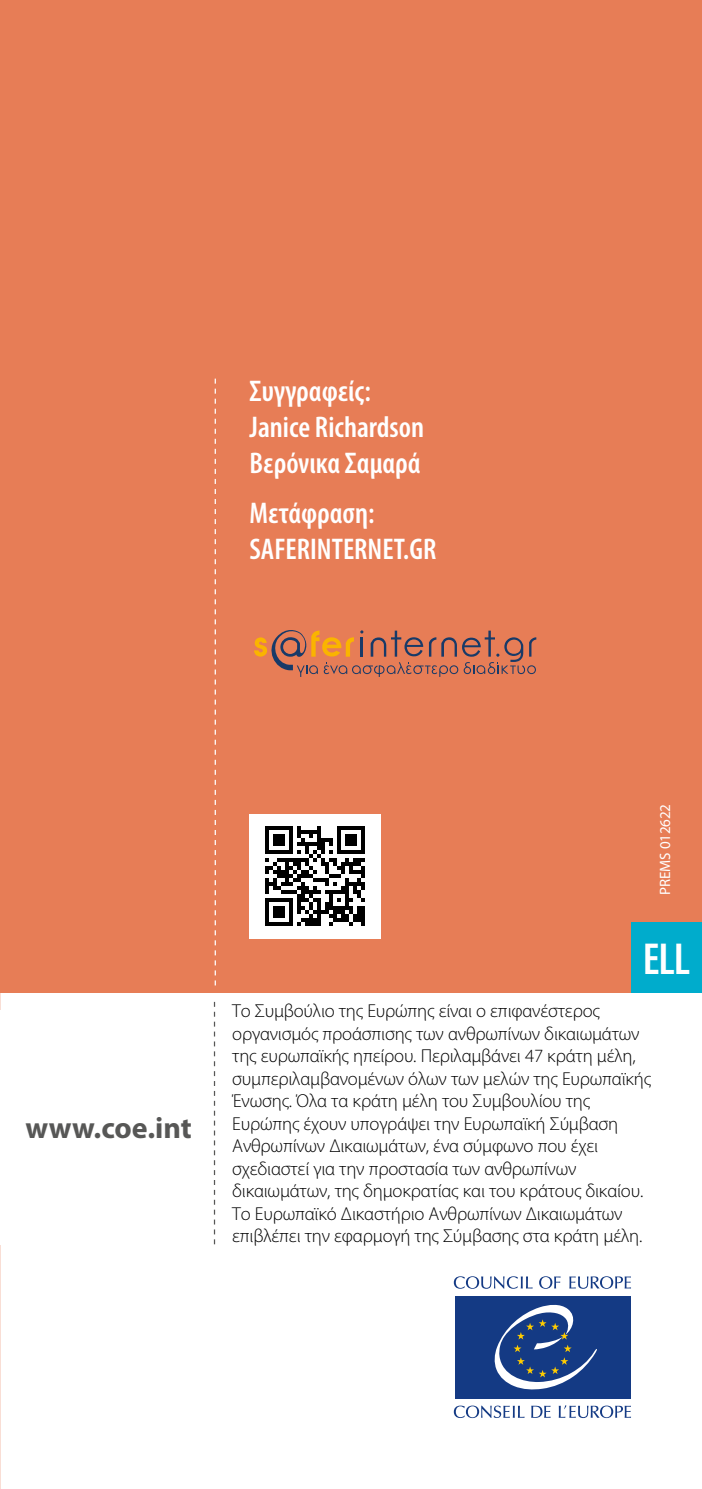
<style>
.page{position:relative;width:702px;height:1489px;background:#fff}
.page>*{position:absolute;margin:0;border:0;box-sizing:border-box;transform-origin:0 0}
.t1{font:600 condensed 45px "Myriad Pro";color:#fff}
.t2{font:600 condensed 30px/36px "Myriad Pro";color:#fff}
.t3{font:700 30px "Myriad Pro";color:#575756}
.t4{font:300 18.75px/22.5px "Myriad Pro";letter-spacing:-.01em;color:#000}
.t5{font:15px "Myriad Pro";letter-spacing:-.01em;color:#fff}
</style>
<div class="page">
<div style="left:0;top:0;width:702px;height:992px;background:#e77d56"></div>
<div style="left:631px;top:921px;width:71px;height:71px;background:#00accc"></div>
<svg style="left:215px;top:378px;width:1px;height:607px"></svg>
<div style="left:249px;top:813px;width:132px;height:125px;background:#fff"></div>
<svg style="left:265px;top:826px;width:100px;height:100px"></svg>
<svg style="left:254px;top:630px;width:282px;height:47px"></svg>
<svg style="left:214px;top:1001px;width:1px;height:243px"></svg>
<svg style="left:539px;top:1276px;width:21px;height:12px"></svg>
<svg style="left:569px;top:1276px;width:62px;height:12px"></svg>
<svg style="left:454px;top:1276px;width:78px;height:12px"></svg>
<svg style="left:558px;top:1405px;width:73px;height:12px"></svg>
<svg style="left:531px;top:1405px;width:19px;height:12px"></svg>
<svg style="left:454px;top:1405px;width:70px;height:12px"></svg>
<div style="left:454px;top:1295px;width:176px;height:103px;background:#143a84"></div>
<svg style="left:494px;top:1304px;width:103px;height:85px"></svg>
<h2 class="t2" style="left:249px;top:372px;width:176px">Συγγραφείς:<br>Janice Richardson<br>Βερόνικα Σαμαρά</h2>
<h2 class="t2" style="left:249px;top:495px;width:188px">Μετάφραση:<br>SAFERINTERNET.GR</h2>
<h2 class="t3" style="left:25px;top:1108px;width:168px">www.coe.int</h2>
<p class="t5" style="left:655px;top:894px;width:92px;rotate:-90deg">PREMS 012622</p>
<h1 class="t1" style="left:642px;top:931px;width:49px">ELL</h1>
<p class="t4" style="left:232px;top:999px;width:420px">Tο Συμβούλιο της Ευρώπης είναι ο επιφανέστερος οργανισμός προάσπισης των ανθρωπίνων δικαιωμάτων της ευρωπαϊκής ηπείρου. Περιλαμβάνει 47 κράτη μέλη, συμπεριλαμβανομένων όλων των μελών της Ευρωπαϊκής Ένωσης. Όλα τα κράτη μέλη του Συμβουλίου της Ευρώπης έχουν υπογράψει την Ευρωπαϊκή Σύμβαση Ανθρωπίνων Δικαιωμάτων, ένα σύμφωνο που έχει σχεδιαστεί για την προστασία των ανθρωπίνων δικαιωμάτων, της δημοκρατίας και του κράτους δικαίου.<br>Το Ευρωπαϊκό Δικαστήριο Ανθρωπίνων Δικαιωμάτων επιβλέπει την εφαρμογή της Σύμβασης στα κράτη μέλη.</p>
</div>
